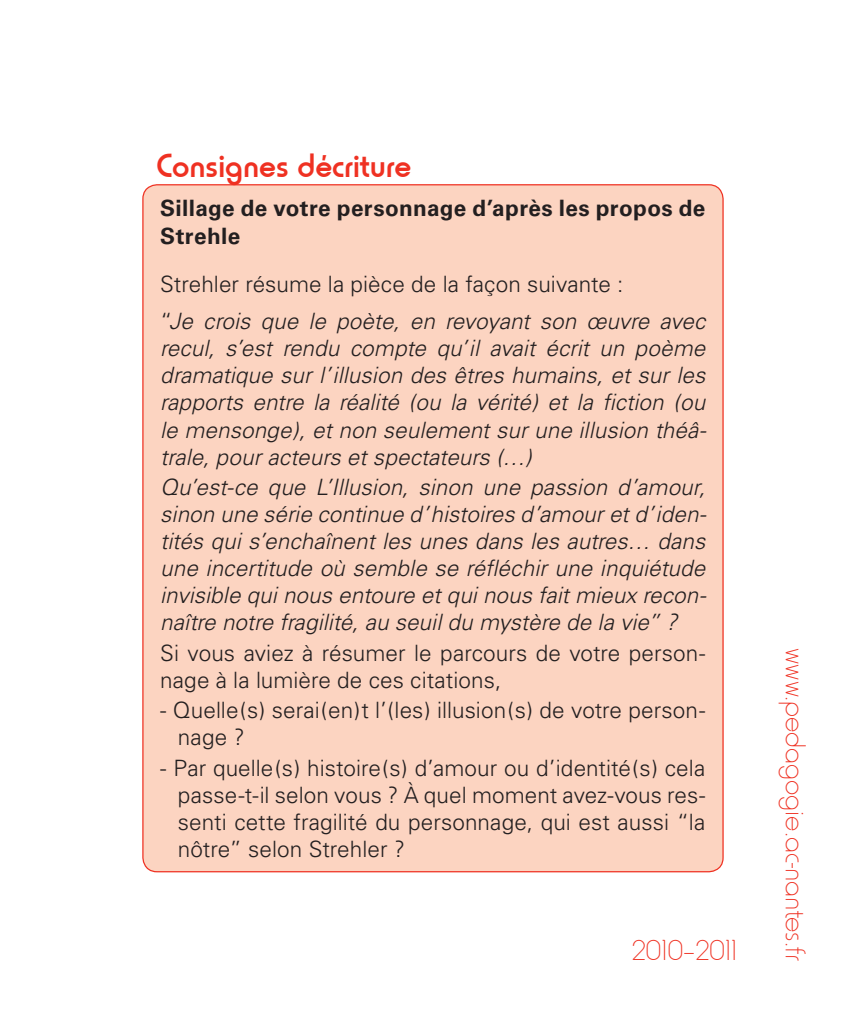
<style>
.page{position:relative;width:865px;height:1014px;background:#fff}
.page>*{position:absolute;margin:0;border:0;box-sizing:border-box;transform-origin:0 0}
.t1{font:500 35px "Horatio D";letter-spacing:-.005em;color:#ef3122}
.t2{font:30px "Horatio D Ligh";color:#ef3122}
.t3{font:italic 300 22.5px/27px "Univers";color:#231f20;text-align:justify}
.t4{font:300 22.5px/27px "Univers";letter-spacing:.005em;color:#231f20}
.t5{font:700 22.5px/27px "Univers";letter-spacing:.02em;color:#231f20}
.s1{font-style:italic}
</style>
<div class="page">
<div style="left:143px;top:185px;width:580px;height:686px;background:#fcd4c1;border-radius:14px"></div>
<h1 class="t1" style="left:156px;top:146px;width:256px">Consignes décriture</h1>
<p class="t5" style="left:160px;top:195px;width:546px">Sillage de votre personnage d’après les propos de<br>Strehle</p>
<p class="t4" style="left:160px;top:265px;width:546px;line-height:37.5px">Strehler résume la pièce de la façon suivante :<br>“<span class="s1">Je crois que le poète, en revoyant son œuvre avec</span></p>
<p class="t3" style="left:160px;top:335px;width:548px">recul, s’est rendu compte qu’il avait écrit un poème dramatique sur l’illusion des êtres humains, et sur les rapports entre la réalité (ou la vérité) et la fiction (ou le mensonge), et non seulement sur une illusion théâ&shy;trale, pour acteurs et spectateurs (…)</p>
<p class="t3" style="left:160px;top:473px;width:548px">Qu’est-ce que L’Illusion, sinon une passion d’amour, sinon une série continue d’histoires d’amour et d’iden&shy;tités qui s’enchaînent les unes dans les autres… dans une incertitude où semble se réfléchir une inquiétude invisible qui nous entoure et qui nous fait mieux recon&shy;naître notre fragilité, au seuil du mystère de la vie” ?</p>
<p class="t4" style="left:160px;top:639px;width:546px">Si vous aviez à résumer le parcours de votre person&shy;nage à la lumière de ces citations,</p>
<p class="t4" style="left:178px;top:696px;width:529px;text-indent:-18px">- Quelle(s) serai(en)t l’(les) illusion(s) de votre person&shy;nage ?</p>
<p class="t4" style="left:178px;top:754px;width:529px;text-align:justify;text-indent:-18px">- Par quelle(s) histoire(s) d’amour ou d’identité(s) cela passe-t-il selon vous ? À quel moment avez-vous res&shy;senti cette fragilité du personnage, qui est aussi “la nôtre” selon Strehler ?</p>
<h2 class="t2" style="left:631px;top:933px;width:107px">2010–2011</h2>
<h2 class="t2" style="left:812px;top:648px;width:314px;rotate:90deg">www.pedagogie.ac-nantes.fr</h2>
</div>
